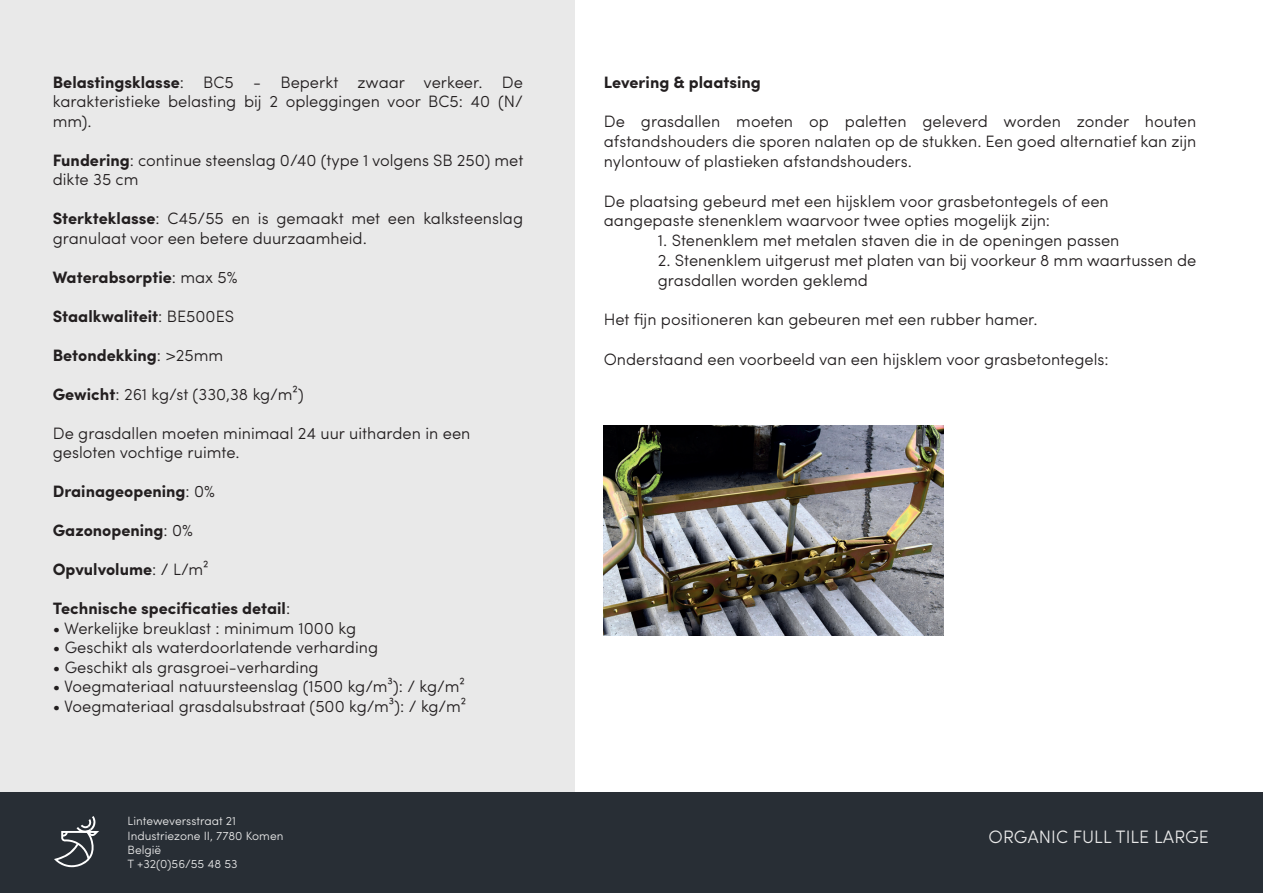
<style>
.page{position:relative;width:1263px;height:893px;background:#fff}
.page>*{position:absolute;margin:0;border:0;box-sizing:border-box;transform-origin:0 0}
.t1{font:300 18px "Sofia Pro";color:#e9e9e9}
.t2{font:300 16.5px/19.5px "Sofia Pro";color:#231f20}
.t3{font:700 16.5px "Sofia Pro";color:#231f20}
.t4{font:300 12px/14.4px "Sofia Pro";color:#e9e9e9}
.s1{font-weight:700}
.s2{font-weight:300}
</style>
<div class="page">
<div style="left:0;top:0;width:574px;height:893px;background:#e9e9e9"></div>
<div style="left:0;top:792px;width:1263px;height:101px;background:#282e35"></div>
<svg style="left:54px;top:816px;width:45px;height:51px"></svg>
<img style="left:604px;top:425px;width:339px;height:211px">
<p class="t2" style="left:53px;top:71px;width:472px;text-align:justify"><span class="s1">Belastingsklasse</span>: BC5 - Beperkt zwaar verkeer. De karakteristieke belasting bij 2 opleggingen voor BC5: 40 (N/ mm).</p>
<p class="t2" style="left:53px;top:149px;width:472px"><span class="s1">Fundering</span>: continue steenslag 0/40 (type 1 volgens SB 250) met dikte 35 cm</p>
<p class="t2" style="left:53px;top:208px;width:472px"><span class="s1">Sterkteklasse</span>: C45/55 en is gemaakt met een kalksteenslag granulaat voor een betere duurzaamheid.</p>
<p class="t3" style="left:53px;top:264px;width:186px">Waterabsorptie<span class="s2">: max 5%</span></p>
<p class="t3" style="left:53px;top:303px;width:183px">Staalkwaliteit<span class="s2">: BE500ES</span></p>
<p class="t3" style="left:53px;top:342px;width:172px">Betondekking<span class="s2">: &gt;25mm</span></p>
<p class="t2" style="left:53px;top:383px;width:252px"><span class="s1">Gewicht</span>: 261 kg/st (330,38 kg/m²)</p>
<p class="t2" style="left:53px;top:422px;width:419px">De grasdallen moeten minimaal 24 uur uitharden in een gesloten vochtige ruimte.</p>
<p class="t3" style="left:53px;top:479px;width:164px">Drainageopening<span class="s2">: 0%</span></p>
<p class="t3" style="left:53px;top:518px;width:142px">Gazonopening<span class="s2">: 0%</span></p>
<p class="t3" style="left:53px;top:557px;width:157px">Opvulvolume<span class="s2">: / L/m²</span></p>
<p class="t3" style="left:53px;top:596px;width:239px">Technische specificaties detail<span class="s2">:</span></p>
<p class="t2" style="left:53px;top:617px;width:305px">• Werkelijke breuklast : minimum 1000 kg</p>
<p class="t2" style="left:53px;top:637px;width:327px">• Geschikt als waterdoorlatende verharding</p>
<p class="t2" style="left:53px;top:656px;width:267px">• Geschikt als grasgroei-verharding</p>
<p class="t2" style="left:53px;top:676px;width:413px">• Voegmateriaal natuursteenslag (1500 kg/m³): / kg/m²</p>
<p class="t2" style="left:53px;top:695px;width:415px">• Voegmateriaal grasdalsubstraat (500 kg/m³): / kg/m²</p>
<p class="t4" style="left:128px;top:813px;width:157px">Linteweversstraat 21<br>Industriezone II, 7780 Komen<br>België<br>T +32(0)56/55 48 53</p>
<p class="t3" style="left:604px;top:69px;width:159px">Levering &amp; plaatsing</p>
<p class="t2" style="left:604px;top:111px;width:594px;text-align:justify">De grasdallen moeten op paletten geleverd worden zonder houten afstandshouders die sporen nalaten op de stukken. Een goed alternatief kan zijn nylontouw of plastieken afstandshouders.</p>
<p class="t2" style="left:604px;top:190px;width:506px">De plaatsing gebeurd met een hijsklem voor grasbetontegels of een aangepaste stenenklem waarvoor twee opties mogelijk zijn:</p>
<p class="t2" style="left:658px;top:230px;width:463px">1. Stenenklem met metalen staven die in de openingen passen</p>
<p class="t2" style="left:658px;top:249px;width:540px">2. Stenenklem uitgerust met platen van bij voorkeur 8 mm waartussen de grasdallen worden geklemd</p>
<p class="t2" style="left:604px;top:309px;width:435px">Het fijn positioneren kan gebeuren met een rubber hamer.</p>
<p class="t2" style="left:604px;top:348px;width:506px">Onderstaand een voorbeeld van een hijsklem voor grasbetontegels:</p>
<p class="t1" style="left:988px;top:824px;width:222px">ORGANIC FULL TILE LARGE</p>
</div>
